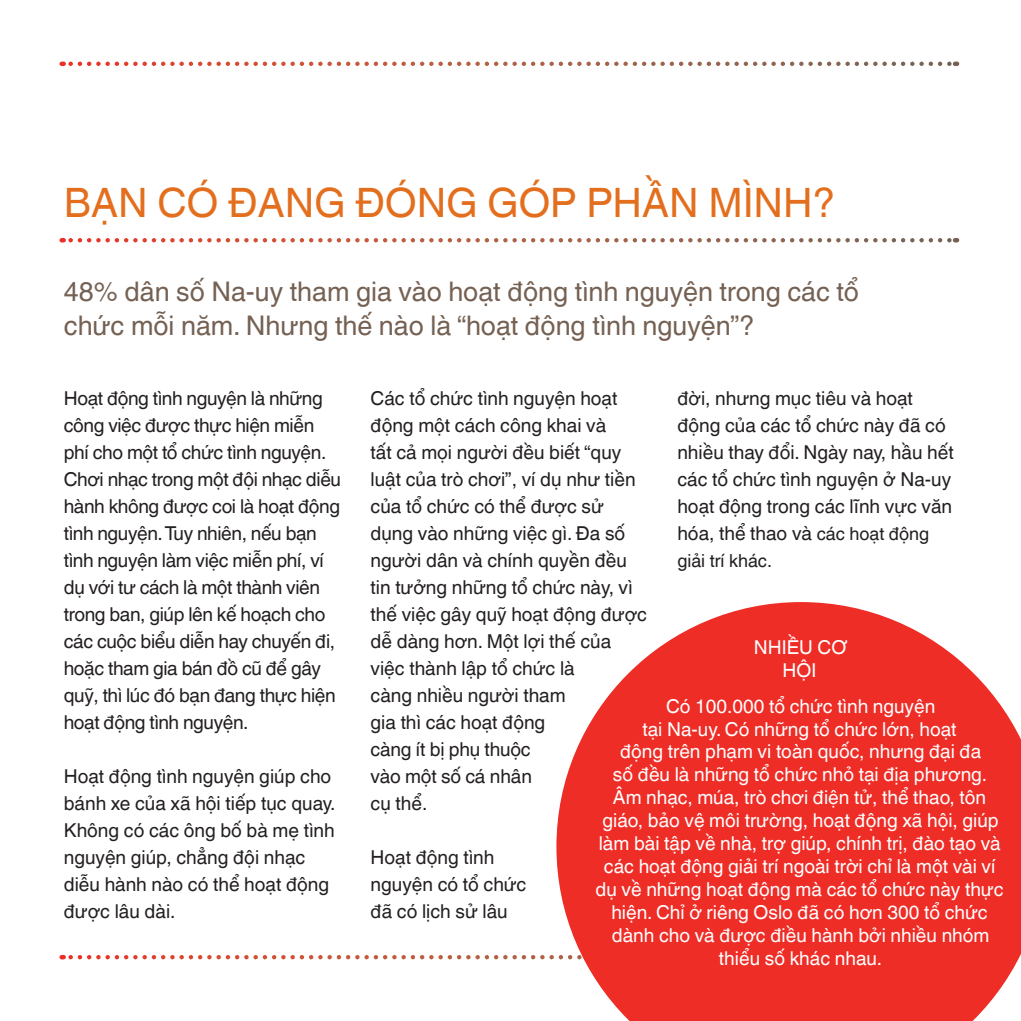
<style>
.page{position:relative;width:1021px;height:1021px;background:#fff}
.page>*{position:absolute;margin:0;border:0;box-sizing:border-box;transform-origin:0 0}
.t1{font:40.5px "Helvetica World";color:#e36f1e}
.t2{font:27px/33.8px "Helvetica World";color:#756153}
.t3{font:19.12px/27px "Helvetica World";color:#231f20}
.t4{font:19.12px/22.9px "Helvetica World";color:#fff;text-align:center}
.t5{font:19.12px/27px "Helvetica World";letter-spacing:-.02em;color:#231f20}
.t6{font:18px "Helvetica World";color:#231f20}
.s1{font-size:18px}
</style>
<div class="page">
<svg style="left:71px;top:62px;width:884px;height:4px"></svg>
<svg style="left:71px;top:238px;width:884px;height:4px"></svg>
<svg style="left:71px;top:955px;width:483px;height:4px"></svg>
<svg style="left:556px;top:602px;width:464px;height:418px;background:#f04c47"></svg>
<h1 class="t1" style="left:64px;top:170px;width:773px">BẠN CÓ ĐANG ĐÓNG GÓP PHẦN MÌNH?</h1>
<h2 class="t2" style="left:64px;top:272px;width:796px">48% dân số Na-uy tham gia vào hoạt động tình nguyện trong các tổ chức mỗi năm. Nhưng thế nào là “hoạt động tình nguyện”?</h2>
<p class="t5" style="left:64px;top:383px;width:279px">Hoạt động tình nguyện là những công việc được thực hiện miễn phí cho một tổ chức tình nguyện.<br>Chơi nhạc trong một đội nhạc diễu hành không được coi là hoạt động tình nguyện. Tuy nhiên, nếu bạn tình nguyện làm việc miễn phí, ví dụ với tư cách là một thành viên trong ban, giúp lên kế hoạch cho các cuộc biểu diễn hay chuyến đi, hoặc tham gia bán đồ cũ để gây quỹ, thì lúc đó bạn đang thực hiện hoạt động tình nguyện.</p>
<p class="t3" style="left:64px;top:761px;width:273px">Hoạt động tình nguyện giúp cho bánh xe của xã hội tiếp tục quay.<br>Không có các ông bố bà mẹ tình nguyện giúp, chẳng đội nhạc diễu hành nào có thể hoạt động được lâu dài.</p>
<p class="t3" style="left:370px;top:383px;width:278px">Các tổ chức tình nguyện hoạt động một cách công khai và<br>tất cả mọi người đều biết “quy luật của trò chơi”, ví dụ như tiền của tổ chức có thể được sử dụng vào những việc gì. Đa số người dân và chính quyền đều tin tưởng những tổ chức này, vì thế việc gây quỹ hoạt động được dễ dàng hơn. Một lợi thế của việc thành lập tổ chức là<br>càng nhiều người tham<br>gia thì các hoạt động<br>càng ít bị phụ thuộc<br>vào một số cá nhân<br>cụ thể.</p>
<p class="t3" style="left:370px;top:842px;width:157px">Hoạt động tình nguyện có tổ chức đã có lịch sử lâu</p>
<p class="t3" style="left:677px;top:383px;width:278px">đời, nhưng mục tiêu và hoạt động của các tổ chức này đã có nhiều thay đổi. Ngày nay, hầu hết các tổ chức tình nguyện ở Na-uy hoạt động trong các lĩnh vực văn hóa, thể thao và <span class="s1">các hoạt động</span></p>
<p class="t6" style="left:677px;top:546px;width:96px">giải trí khác.</p>
<p class="t4" style="left:753px;top:633px;width:95px">NHIỀU CƠ<br>HỘI</p>
<p class="t4" style="left:595px;top:692px;width:409px">Có 100.000 tổ chức tình nguyện<br>tại Na-uy. Có những tổ chức lớn, hoạt<br>động trên phạm vi toàn quốc, nhưng đại đa<br>số đều là những tổ chức nhỏ tại địa phương.<br>Âm nhạc, múa, trò chơi điện tử, thể thao, tôn giáo, bảo vệ môi trường, hoạt động xã hội, giúp làm bài tập về nhà, trợ giúp, chính trị, đào tạo và các hoạt động giải trí ngoài trời chỉ là một vài ví dụ về những hoạt động mà các tổ chức này thực hiện. Chỉ ở riêng Oslo đã có hơn 300 tổ chức dành cho và được điều hành bởi nhiều nhóm thiểu số khác nhau.</p>
</div>
